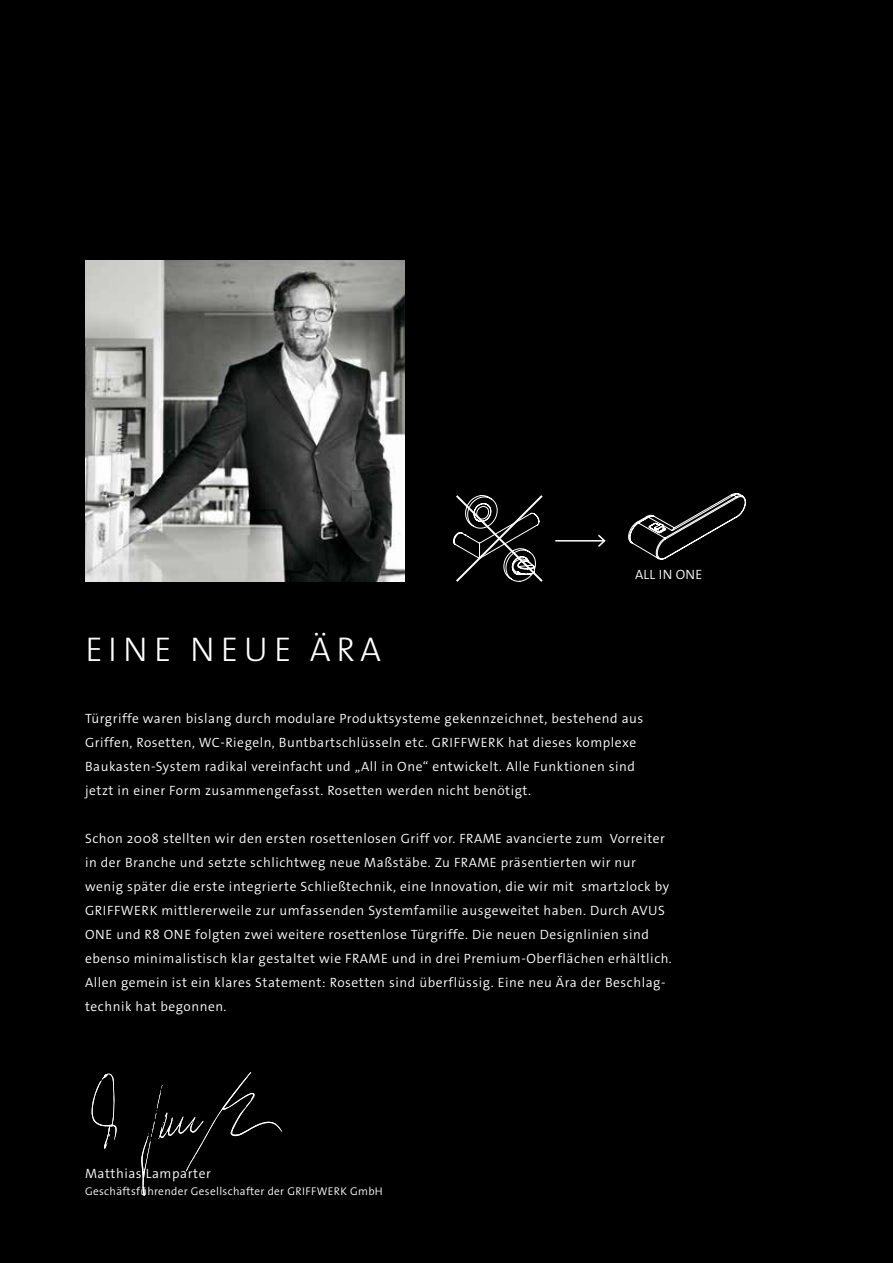
<style>
.page{position:relative;width:893px;height:1263px;background:#000}
.page>*{position:absolute;margin:0;border:0;box-sizing:border-box;transform-origin:0 0}
.t1{font:300 34.5px "The Sans Os F";letter-spacing:.165em;color:#fff}
.t2{font:300 13.5px/24px "The Sans Os F";letter-spacing:.04em;color:#fff}
.t3{font:300 11.25px "The Sans Os F";letter-spacing:.03em;color:#fff}
</style>
<div class="page">
<img style="left:85px;top:260px;width:320px;height:322px">
<svg style="left:92px;top:1072px;width:190px;height:124px"></svg>
<hr style="left:555px;top:540px;width:49px;height:1px;background:#fff">
<svg style="left:596px;top:534px;width:10px;height:13px"></svg>
<svg style="left:628px;top:493px;width:118px;height:67px"></svg>
<svg style="left:453px;top:495px;width:90px;height:87px"></svg>
<h1 class="t1" style="left:85px;top:627px;width:297px">EINE NEUE ÄRA</h1>
<p class="t2" style="left:635px;top:563px;width:69px">ALL IN ONE</p>
<p class="t2" style="left:85px;top:706px;width:560px">Türgriffe waren bislang durch modulare Produktsysteme gekennzeichnet, bestehend aus Griffen, Rosetten, WC-Riegeln, Buntbartschlüsseln etc. GRIFFWERK hat dieses komplexe Baukasten-System radikal vereinfacht und „All in One“ entwickelt. Alle Funktionen sind jetzt in einer Form zusammengefasst. Rosetten werden nicht benötigt.</p>
<p class="t2" style="left:85px;top:826px;width:588px">Schon 2008 stellten wir den ersten rosettenlosen Griff vor. FRAME avancierte zum Vorreiter in der Branche und setzte schlichtweg neue Maßstäbe. Zu FRAME präsentierten wir nur wenig später die erste integrierte Schließtechnik, eine Innovation, die wir mit smart2lock by GRIFFWERK mittlererweile zur umfassenden Systemfamilie ausgeweitet haben. Durch AVUS ONE und R8 ONE folgten zwei weitere rosettenlose Türgriffe. Die neuen Designlinien sind ebenso minimalistisch klar gestaltet wie FRAME und in drei Premium-Oberflächen erhältlich.<br>Allen gemein ist ein klares Statement: Rosetten sind überflüssig. Eine neu Ära der Beschlag&shy;technik hat begonnen.</p>
<p class="t2" style="left:85px;top:1162px;width:127px">Matthias Lamparter</p>
<p class="t3" style="left:85px;top:1184px;width:299px">Geschäftsführender Gesellschafter der GRIFFWERK GmbH</p>
</div>
